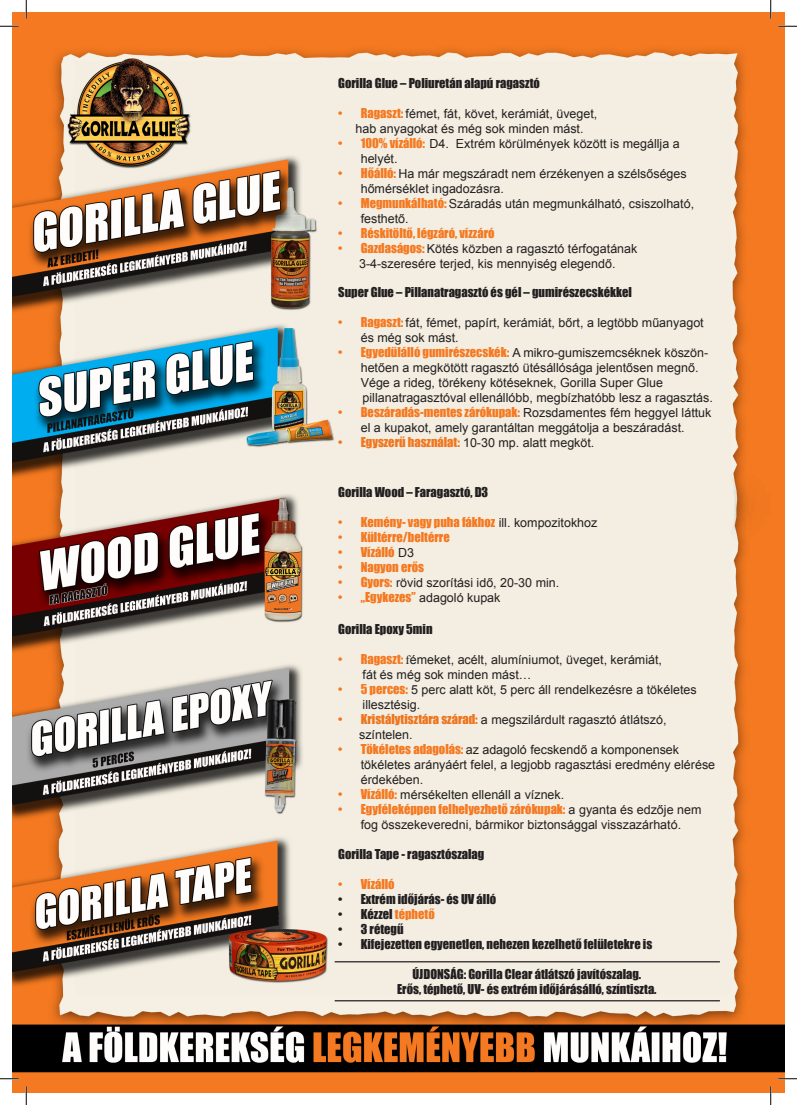
<style>
.page{position:relative;width:797px;height:1105px;background:#fff}
.page>*{position:absolute;margin:0;border:0;box-sizing:border-box;transform-origin:0 0}
.t1{font:12.5px/15px "Arial";color:#231f20}
.t2{font:12.5px "Impact";color:#231f20}
.t3{font:12.5px "Impact";color:#f57921}
.t4{font:12.5px "Impact";color:#f27920}
.s1{font-family:"Impact";color:#f57921}
.s2{font-family:"Impact";color:#f07620}
.s3{font-family:"Arial";color:#231f20}
.s4{font-family:"Times New Roman"}
.s5{font-family:"Impact";color:#ed751e}
.s6{color:#f57921}
</style>
<div class="page">
<img style="left:12px;top:12px;width:773px;height:1081px">
<hr style="left:335px;top:961px;width:385px;height:1px;background:#231f20">
<hr style="left:335px;top:1000px;width:385px;height:1px;background:#231f20">
<svg style="left:0;top:25px;width:19px;height:2px"></svg>
<svg style="left:778px;top:25px;width:19px;height:2px"></svg>
<svg style="left:0;top:1078px;width:19px;height:1px"></svg>
<svg style="left:778px;top:1078px;width:19px;height:1px"></svg>
<svg style="left:25px;top:0;width:2px;height:19px"></svg>
<svg style="left:25px;top:1086px;width:2px;height:19px"></svg>
<svg style="left:770px;top:0;width:1px;height:19px"></svg>
<svg style="left:770px;top:1086px;width:1px;height:19px"></svg>
<p class="t2" style="left:338px;top:73px;width:203px">Gorilla Glue – Poliuretán alapú ragasztó</p>
<p class="t1" style="left:338px;top:106px;width:261px"><span class="s1">• Ragaszt:</span> fémet, fát, követ, kerámiát, üveget,</p>
<p class="t1" style="left:355px;top:121px;width:229px">hab anyagokat és még sok minden mást.</p>
<p class="t1" style="left:361px;top:136px;width:320px;text-indent:-22px"><span class="s1">• 100% vízálló:</span> D4. Extrém körülmények között is megállja a helyét.</p>
<p class="t1" style="left:361px;top:166px;width:327px;text-indent:-22px"><span class="s1">• Hőálló:</span> Ha már megszáradt nem érzékenyen a szélsőséges hőmérséklet ingadozásra.</p>
<p class="t1" style="left:361px;top:196px;width:335px;text-indent:-22px"><span class="s1">• Megmunkálható:</span> Száradás után megmunkálható, csiszolható, festhető.</p>
<p class="t3" style="left:338px;top:223px;width:158px">• Réskitöltő, légzáró, vízzáró</p>
<p class="t1" style="left:338px;top:241px;width:301px"><span class="s1">• Gazdaságos:</span> Kötés közben a ragasztó térfogatának</p>
<p class="t1" style="left:359px;top:256px;width:258px">3-4-szeresére terjed, kis mennyiség elegendő.</p>
<p class="t2" style="left:338px;top:282px;width:295px">Super Glue – Pillanatragasztó és gél – gumirészecskékkel</p>
<p class="t1" style="left:361px;top:315px;width:344px;text-indent:-22px"><span class="s1">• Ragaszt:</span> fát, fémet, papírt, kerámiát, bőrt, a legtöbb műanyagot és még sok mást.</p>
<p class="t1" style="left:361px;top:345px;width:349px;text-indent:-22px"><span class="s1">• Egyedülálló gumirészecskék:</span> A mikro-gumiszemcséknek köszön&shy;hetően a megkötött ragasztó ütésállósága jelentősen megnő.<br>Vége a rideg, törékeny kötéseknek, Gorilla Super Glue</p>
<p class="t1" style="left:362px;top:390px;width:352px">pillanatragasztóval ellenállóbb, megbízhatóbb lesz a ragasztás.</p>
<p class="t1" style="left:338px;top:405px;width:375px;text-align:center"><span class="s1">• Beszáradás-mentes zárókupak:</span> Rozsdamentes fém heggyel láttuk el a kupakot, amely garantáltan meggátolja a beszáradást.</p>
<p class="t1" style="left:338px;top:435px;width:258px"><span class="s2">• Egyszerű használat:</span> 10-30 mp. alatt megköt.</p>
<p class="t2" style="left:338px;top:483px;width:151px">Gorilla Wood – Faragasztó, D3</p>
<p class="t3" style="left:338px;top:513px;width:261px">• Kemény- vagy puha fákhoz <span class="s3">ill. kompozitokhoz</span></p>
<p class="t3" style="left:338px;top:528px;width:113px">• Kültérre/beltérre</p>
<p class="t4" style="left:338px;top:543px;width:77px">• Vízálló <span class="s3">D3</span></p>
<p class="t3" style="left:338px;top:558px;width:87px">• Nagyon erős</p>
<p class="t1" style="left:338px;top:575px;width:222px"><span class="s1">• Gyors:</span> rövid szorítási idő, 20-30 min.</p>
<p class="t1" style="left:338px;top:590px;width:164px"><span class="s1">• „Egykezes”</span> adagoló kupak</p>
<p class="t2" style="left:338px;top:619px;width:96px">Gorilla Epoxy 5min</p>
<p class="t1" style="left:338px;top:652px;width:325px"><span class="s1">• Ragaszt:</span> <span class="s4">f</span>émeket, acélt, alumíniumot, üveget, kerámiát,</p>
<p class="t1" style="left:362px;top:667px;width:170px">fát és még sok minden mást…</p>
<p class="t1" style="left:338px;top:682px;width:360px"><span class="s1">• 5 perces:</span> 5 perc alatt köt, 5 perc áll rendelkezésre a tökéletes</p>
<p class="t1" style="left:362px;top:697px;width:59px">illesztésig.</p>
<p class="t1" style="left:338px;top:712px;width:330px"><span class="s5">• Kristálytisztára szárad:</span> a megszilárdult ragasztó átlátszó,</p>
<p class="t1" style="left:359px;top:727px;width:55px">színtelen.</p>
<p class="t1" style="left:361px;top:742px;width:356px;text-indent:-22px"><span class="s1">• Tökéletes adagolás:</span> az adagoló fecskendő a komponensek tökéletes arányáért felel, a legjobb ragasztási eredmény elérése érdekében.</p>
<p class="t1" style="left:338px;top:787px;width:227px"><span class="s1">• Vízálló:</span> mérsékelten ellenáll a víznek.</p>
<p class="t1" style="left:338px;top:802px;width:365px;text-align:center"><span class="s1">• Egyféleképpen felhelyezhető zárókupak:</span> a gyanta és edzője nem fog összekeveredni, bármikor biztonsággal visszazárható.</p>
<p class="t2" style="left:338px;top:844px;width:148px">Gorilla Tape - ragasztószalag</p>
<p class="t3" style="left:338px;top:874px;width:58px">• Vízálló</p>
<p class="t2" style="left:338px;top:889px;width:159px">• Extrém időjárás- és UV álló</p>
<p class="t2" style="left:338px;top:904px;width:98px">• Kézzel <span class="s6">téphető</span></p>
<p class="t2" style="left:338px;top:919px;width:67px">• 3 rétegű</p>
<p class="t2" style="left:338px;top:934px;width:315px">• Kifejezetten egyenetlen, nehezen kezelhető felületekre is</p>
<p class="t2" style="left:412px;top:964px;width:230px">ÚJDONSÁG: Gorilla Clear átlátszó javítószalag.</p>
<p class="t2" style="left:397px;top:979px;width:261px">Erős, téphető, UV- és extrém időjárásálló, színtiszta.</p>
</div>
